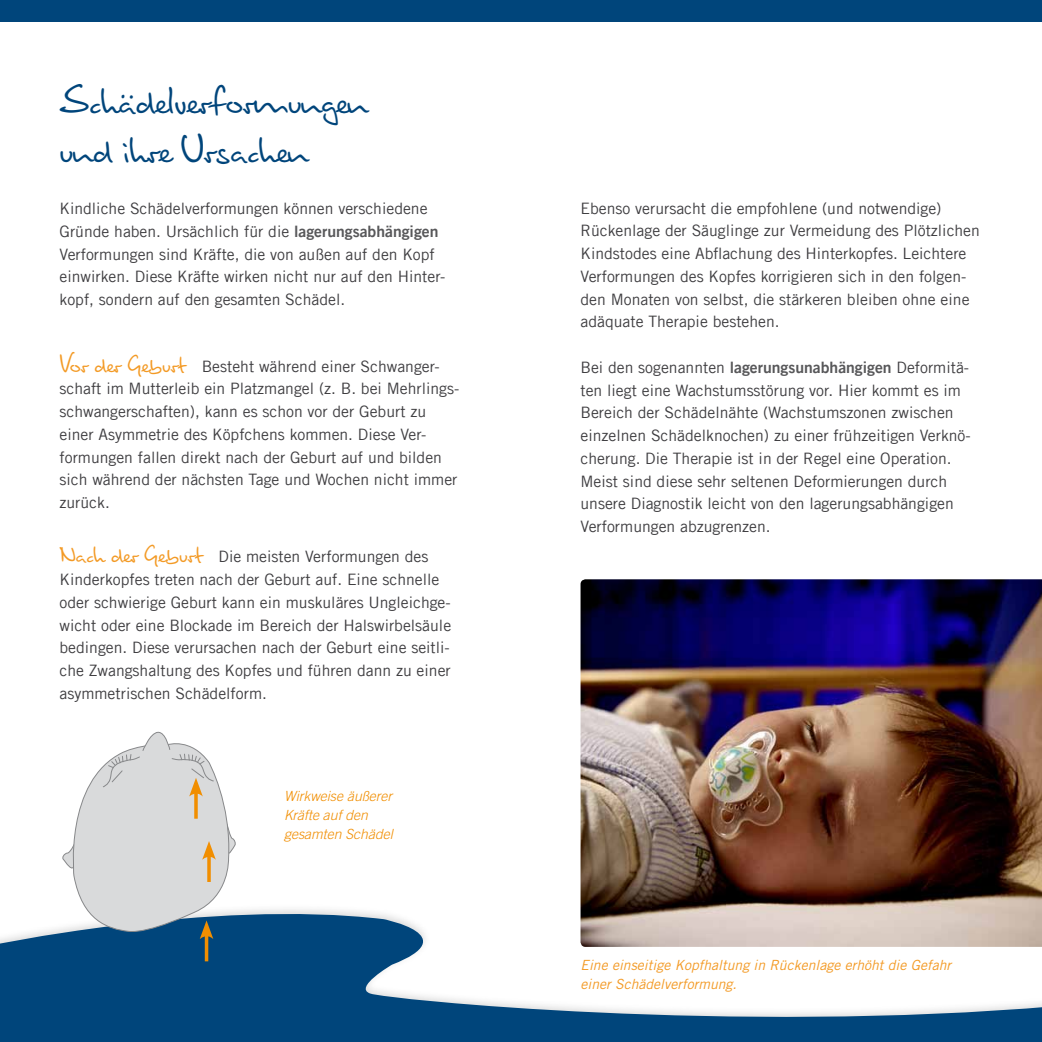
<style>
.page{position:relative;width:1042px;height:1042px;background:#fff}
.page>*{position:absolute;margin:0;border:0;box-sizing:border-box;transform-origin:0 0}
.t1{font:42px/49px "Brouet Handwriting";color:#00457b}
.t2{font:15.75px/22.8px "Trade Gothic LT Com";color:#3e3d40}
.t3{font:italic 14px/19.2px "Trade Gothic LT Com";color:#f39a25}
.t4{font:italic 300 14px/19.2px "Trade Gothic LT Com";color:#f18e00}
.s1{font-family:"Trade Gothic LT Com Bd 2";color:#58585a}
.s2{font-family:"Brouet Handwriting";font-size:26.25px;color:#f39a25}
</style>
<div class="page">
<svg style="left:0;top:909px;width:1042px;height:133px;fill:#00457b"></svg>
<div style="left:0;top:0;width:1042px;height:21px;background:#00457b"></div>
<img style="left:580px;top:579px;width:462px;height:368px">
<hr style="left:205px;top:932px;width:3px;height:29px;background:#f18e00">
<svg style="left:62px;top:731px;width:174px;height:208px"></svg>
<h1 class="t1" style="left:60px;top:75px;width:310px">Schädelverformungen und ihre Ursachen</h1>
<p class="t2" style="left:60px;top:197px;width:387px">Kindliche Schädelverformungen können verschiedene Gründe haben. Ursächlich für die <span class="s1">lagerungsabhängigen </span>Verformungen sind Kräfte, die von außen auf den Kopf einwirken. Diese Kräfte wirken nicht nur auf den Hinter&shy;kopf, sondern auf den gesamten Schädel.</p>
<p class="t2" style="left:60px;top:354px;width:401px"><span class="s2">Vor der Geburt</span> Besteht während einer Schwanger&shy;schaft im Mutterleib ein Platzmangel (z. B. bei Mehrlings&shy;schwangerschaften), kann es schon vor der Geburt zu einer Asymmetrie des Köpfchens kommen. Diese Ver&shy;formungen fallen direkt nach der Geburt auf und bilden sich während der nächsten Tage und Wochen nicht immer zurück.</p>
<p class="t2" style="left:60px;top:545px;width:393px"><span class="s2">Nach der Geburt</span> Die meisten Verformungen des Kinderkopfes treten nach der Geburt auf. Eine schnelle oder schwierige Geburt kann ein muskuläres Ungleichge&shy;wicht oder eine Blockade im Bereich der Halswirbelsäule bedingen. Diese verursachen nach der Geburt eine seitli&shy;che Zwangshaltung des Kopfes und führen dann zu einer asymmetrischen Schädelform.</p>
<p class="t4" style="left:284px;top:786px;width:110px">Wirkweise äußerer<br>Kräfte auf den gesamten Schädel</p>
<p class="t2" style="left:580px;top:196px;width:401px">Ebenso verursacht die empfohlene (und notwendige)<br>Rückenlage der Säuglinge zur Vermeidung des Plötzlichen Kindstodes eine Abflachung des Hinterkopfes. Leichtere Verformungen des Kopfes korrigieren sich in den folgen&shy;den Monaten von selbst, die stärkeren bleiben ohne eine adäquate Therapie bestehen.</p>
<p class="t2" style="left:580px;top:356px;width:392px">Bei den sogenannten <span class="s1">lagerungsunabhängigen</span> Deformitä&shy;ten liegt eine Wachstumsstörung vor. Hier kommt es im Bereich der Schädelnähte (Wachstumszonen zwischen einzelnen Schädelknochen) zu einer frühzeitigen Verknö&shy;cherung. Die Therapie ist in der Regel eine Operation.<br>Meist sind diese sehr seltenen Deformierungen durch unsere Diagnostik leicht von den lagerungsabhängigen Verformungen abzugrenzen.</p>
<p class="t3" style="left:580px;top:955px;width:372px">Eine einseitige Kopfhaltung in Rückenlage erhöht die Gefahr einer Schädelverformung.</p>
</div>
